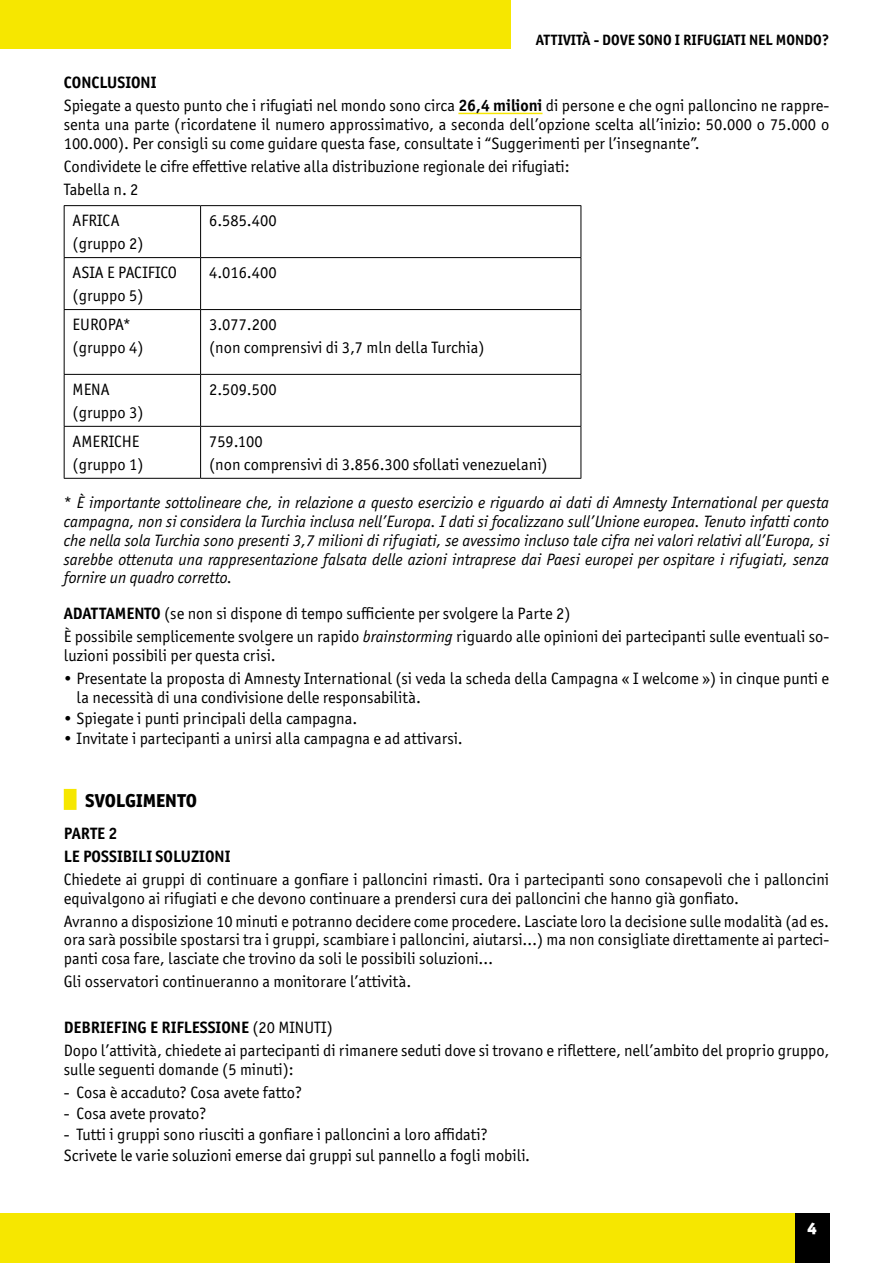
<style>
.page{position:relative;width:893px;height:1263px;background:#fff}
.page>*{position:absolute;margin:0;border:0;box-sizing:border-box;transform-origin:0 0}
.t1{font:800 18.75px "Officina Sans ITC Pro";color:#000}
.t2{font:16.5px/23px "Officina Sans ITC Pro";color:#000}
.t3{font:italic 16.5px/18.8px "Officina Sans ITC Pro";color:#000;text-align:justify}
.t4{font:700 16.5px/23px "Officina Sans ITC Pro";color:#000}
.t5{font:900 16.5px "Officina Sans ITC Pro";color:#fff}
.t6{font:700 15px "Officina Sans ITC Pro";color:#000}
.s1{font-weight:700}
.s2{font-style:normal}
.s3{font-style:italic}
</style>
<div class="page">
<div style="left:0;top:1214px;width:812px;height:49px;background:#f6e700"></div>
<div style="left:795px;top:1214px;width:34px;height:49px;background:#000"></div>
<div style="left:0;top:0;width:510px;height:49px;background:#f6e700"></div>
<hr style="left:458px;top:113px;width:84px;height:1px;background:#f6e700">
<div style="left:64px;top:789px;width:13px;height:21px;background:#f6e700"></div>
<hr style="left:64px;top:206px;width:1px;height:51px;background:#000">
<hr style="left:64px;top:258px;width:1px;height:51px;background:#000">
<hr style="left:64px;top:310px;width:1px;height:64px;background:#000">
<hr style="left:64px;top:375px;width:1px;height:51px;background:#000">
<hr style="left:64px;top:427px;width:1px;height:51px;background:#000">
<hr style="left:64px;top:205px;width:137px;height:1px;background:#000">
<hr style="left:201px;top:205px;width:380px;height:1px;background:#000">
<hr style="left:200px;top:206px;width:1px;height:51px;background:#000">
<hr style="left:581px;top:206px;width:1px;height:51px;background:#000">
<hr style="left:200px;top:258px;width:1px;height:51px;background:#000">
<hr style="left:581px;top:258px;width:1px;height:51px;background:#000">
<hr style="left:200px;top:310px;width:1px;height:64px;background:#000">
<hr style="left:581px;top:310px;width:1px;height:64px;background:#000">
<hr style="left:200px;top:375px;width:1px;height:51px;background:#000">
<hr style="left:581px;top:375px;width:1px;height:51px;background:#000">
<hr style="left:200px;top:427px;width:1px;height:51px;background:#000">
<hr style="left:581px;top:427px;width:1px;height:51px;background:#000">
<hr style="left:64px;top:257px;width:137px;height:1px;background:#000">
<hr style="left:201px;top:257px;width:380px;height:1px;background:#000">
<hr style="left:64px;top:309px;width:137px;height:1px;background:#000">
<hr style="left:201px;top:309px;width:380px;height:1px;background:#000">
<hr style="left:64px;top:374px;width:137px;height:1px;background:#000">
<hr style="left:201px;top:374px;width:380px;height:1px;background:#000">
<hr style="left:64px;top:426px;width:137px;height:1px;background:#000">
<hr style="left:201px;top:426px;width:380px;height:1px;background:#000">
<hr style="left:64px;top:478px;width:137px;height:1px;background:#000">
<hr style="left:201px;top:478px;width:380px;height:1px;background:#000">
<p class="t6" style="left:536px;top:30px;width:295px">ATTIVITÀ - DOVE SONO I RIFUGIATI NEL MONDO?</p>
<p class="t2" style="left:64px;top:71px;width:767px"><span class="s1">CONCLUSIONI<br></span>Spiegate a questo punto che i rifugiati nel mondo sono circa <span class="s1">26,4 milioni</span> di persone e che ogni palloncino ne rappre-</p>
<p class="t2" style="left:64px;top:115px;width:767px;line-height:18.8px">senta una parte (ricordatene il numero approssimativo, a seconda dell’opzione scelta all’inizio: 50.000 o 75.000 o<br>100.000). Per consigli su come guidare questa fase, consultate i “Suggerimenti per l’insegnante”.</p>
<p class="t2" style="left:64px;top:155px;width:507px">Condividete le cifre effettive relative alla distribuzione regionale dei rifugiati:<br>Tabella n. 2</p>
<p class="t2" style="left:73px;top:209px;width:72px">AFRICA (gruppo 2)</p>
<p class="t2" style="left:209px;top:209px;width:69px">6.585.400</p>
<p class="t2" style="left:73px;top:261px;width:106px">ASIA E PACIFICO (gruppo 5)</p>
<p class="t2" style="left:209px;top:261px;width:69px">4.016.400</p>
<p class="t2" style="left:73px;top:313px;width:72px">EUROPA* (gruppo 4)</p>
<p class="t2" style="left:209px;top:313px;width:277px">3.077.200<br>(non comprensivi di 3,7 mln della Turchia)</p>
<p class="t2" style="left:73px;top:378px;width:72px">MENA (gruppo 3)</p>
<p class="t2" style="left:209px;top:378px;width:69px">2.509.500</p>
<p class="t2" style="left:73px;top:430px;width:72px">AMERICHE (gruppo 1)</p>
<p class="t2" style="left:209px;top:430px;width:340px">759.100<br>(non comprensivi di 3.856.300 sfollati venezuelani)</p>
<p class="t3" style="left:64px;top:494px;width:767px"><span class="s2">*</span> È importante sottolineare che, in relazione a questo esercizio e riguardo ai dati di Amnesty International per questa campagna, non si considera la Turchia inclusa nell’Europa. I dati si focalizzano sull’Unione europea. Tenuto infatti conto che nella sola Turchia sono presenti 3,7 milioni di rifugiati, se avessimo incluso tale cifra nei valori relativi all’Europa, si sarebbe ottenuta una rappresentazione falsata delle azioni intraprese dai Paesi europei per ospitare i rifugiati, senza fornire un quadro corretto.</p>
<p class="t2" style="left:64px;top:602px;width:767px"><span class="s1">ADATTAMENTO</span> (se non si dispone di tempo sufficiente per svolgere la Parte 2)<br>È possibile semplicemente svolgere un rapido <span class="s3">brainstorming</span> riguardo alle opinioni dei partecipanti sulle eventuali so-</p>
<p class="t2" style="left:64px;top:644px;width:213px">luzioni possibili per questa crisi.</p>
<p class="t2" style="left:77px;top:669px;width:754px;line-height:18.8px;text-indent:-13px">• Presentate la proposta di Amnesty International (si veda la scheda della Campagna « I welcome ») in cinque punti e la necessità di una condivisione delle responsabilità.</p>
<p class="t2" style="left:64px;top:706px;width:295px">• Spiegate i punti principali della campagna.</p>
<p class="t2" style="left:64px;top:727px;width:400px">• Invitate i partecipanti a unirsi alla campagna e ad attivarsi.</p>
<p class="t1" style="left:85px;top:789px;width:113px">SVOLGIMENTO</p>
<p class="t4" style="left:64px;top:822px;width:168px">PARTE 2<br>LE POSSIBILI SOLUZIONI</p>
<p class="t2" style="left:64px;top:870px;width:767px;line-height:18.8px">Chiedete ai gruppi di continuare a gonfiare i palloncini rimasti. Ora i partecipanti sono consapevoli che i palloncini equivalgono ai rifugiati e che devono continuare a prendersi cura dei palloncini che hanno già gonfiato.</p>
<p class="t2" style="left:64px;top:911px;width:767px;line-height:18.8px;text-align:justify">Avranno a disposizione 10 minuti e potranno decidere come procedere. Lasciate loro la decisione sulle modalità (ad es. ora sarà possibile spostarsi tra i gruppi, scambiare i palloncini, aiutarsi…) ma non consigliate direttamente ai parteci&shy;panti cosa fare, lasciate che trovino da soli le possibili soluzioni…</p>
<p class="t2" style="left:64px;top:970px;width:349px">Gli osservatori continueranno a monitorare l’attività.</p>
<p class="t2" style="left:64px;top:1016px;width:767px"><span class="s1">DEBRIEFING E RIFLESSIONE</span> (20 MINUTI)<br>Dopo l’attività, chiedete ai partecipanti di rimanere seduti dove si trovano e riflettere, nell’ambito del proprio gruppo,</p>
<p class="t2" style="left:64px;top:1058px;width:231px">sulle seguenti domande (5 minuti):</p>
<p class="t2" style="left:64px;top:1081px;width:240px">- Cosa è accaduto? Cosa avete fatto?</p>
<p class="t2" style="left:64px;top:1102px;width:144px">- Cosa avete provato?</p>
<p class="t2" style="left:64px;top:1123px;width:468px;line-height:20.9px">- Tutti i gruppi sono riusciti a gonfiare i palloncini a loro affidati?<br>Scrivete le varie soluzioni emerse dai gruppi sul pannello a fogli mobili.</p>
<p class="t5" style="left:807px;top:1217px;width:11px">4</p>
</div>
